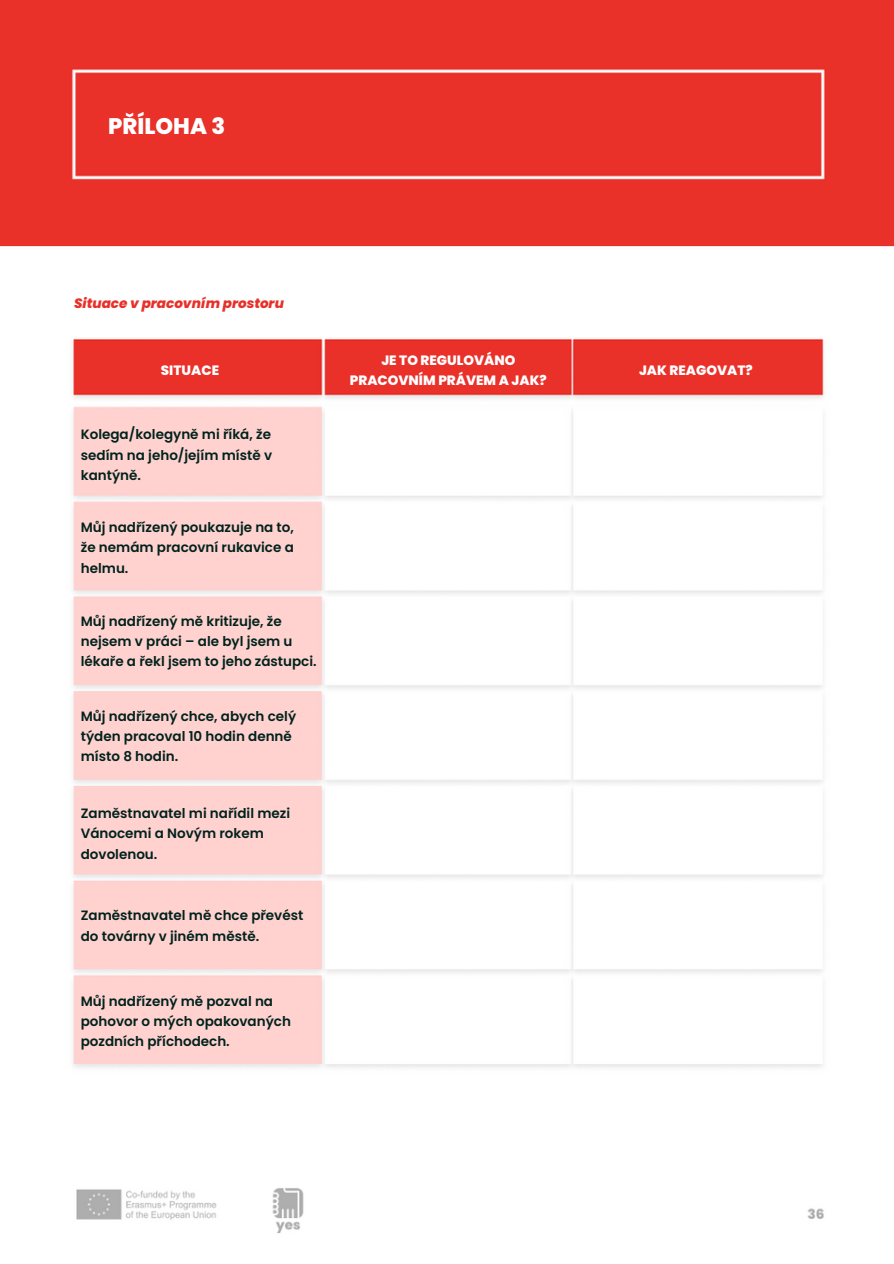
<style>
.page{position:relative;width:894px;height:1264px;background:#fff}
.page>*{position:absolute;margin:0;border:0;box-sizing:border-box;transform-origin:0 0}
.t1{font:800 22.5px "Poppins";color:#fff}
.t2{font:600 13.5px/20.2px "Poppins";color:#00221c}
.t3{font:800 13.5px/19.2px "Poppins";color:#fff;text-align:center}
.t4{font:italic 800 13.5px "Poppins";color:#e83029}
</style>
<div class="page">
<img style="left:0;top:0;width:893px;height:1234px">
<h1 class="t1" style="left:108px;top:111px;width:118px">PŘÍLOHA 3</h1>
<p class="t4" style="left:74px;top:294px;width:211px">Situace v pracovním prostoru</p>
<p class="t3" style="left:161px;top:361px;width:60px">SITUACE</p>
<p class="t2" style="left:81px;top:424px;width:193px;text-align:justify">Kolega/kolegyně mi říká, že sedím na jeho/jejím místě v kantýně.</p>
<p class="t2" style="left:81px;top:517px;width:214px;text-align:justify">Můj nadřízený poukazuje na to, že nemám pracovní rukavice a helmu.</p>
<p class="t2" style="left:81px;top:610px;width:237px">Můj nadřízený mě kritizuje, že nejsem v práci – ale byl jsem u lékaře a řekl jsem to jeho zástupci.</p>
<p class="t2" style="left:81px;top:705px;width:217px">Můj nadřízený chce, abych celý týden pracoval 10 hodin denně místo 8 hodin.</p>
<p class="t2" style="left:81px;top:803px;width:211px">Zaměstnavatel mi nařídil mezi<br>Vánocemi a Novým rokem dovolenou.</p>
<p class="t2" style="left:81px;top:905px;width:224px">Zaměstnavatel mě chce převést do továrny v jiném městě.</p>
<p class="t2" style="left:81px;top:990px;width:212px">Můj nadřízený mě pozval na pohovor o mých opakovaných pozdních příchodech.</p>
<p class="t3" style="left:350px;top:351px;width:198px">JE TO REGULOVÁNO<br>PRACOVNÍM PRÁVEM A JAK?</p>
<p class="t3" style="left:639px;top:361px;width:115px">JAK REAGOVAT?</p>
</div>
